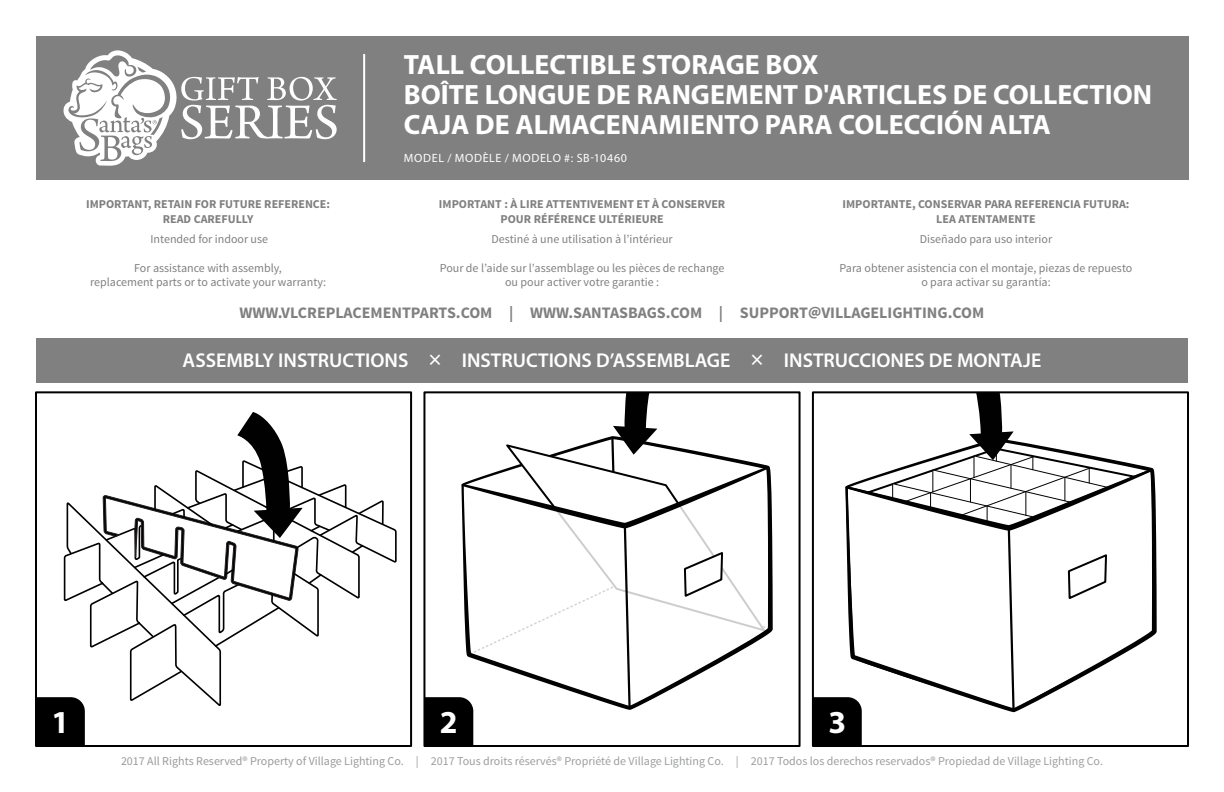
<style>
.page{position:relative;width:1224px;height:792px;background:#fff}
.page>*{position:absolute;margin:0;border:0;box-sizing:border-box;transform-origin:0 0}
.t1{font:700 32px "Myriad Pro";color:#fff}
.t2{font:700 28px/30px "Myriad Pro";color:#fff}
.t3{font:600 20px "Myriad Pro";color:#fff}
.t4{font:700 16px "Source Sans Pro";color:#808080}
.t5{font:12px/14.4px "Source Sans Pro";color:#808080;text-align:center}
.t6{font:700 12px/14.4px "Source Sans Pro";color:#808080;text-align:center}
.t7{font:12px "Source Sans Pro";color:#9d9e9f}
.t8{font:12px "Myriad Pro";letter-spacing:.055em;color:#fff}
.s1{color:#9a9b9c}
</style>
<div class="page">
<svg style="left:38px;top:412px;width:359px;height:332px"></svg>
<div style="left:35px;top:391px;width:377px;height:356px;border:2px solid #000"></div>
<svg style="left:426px;top:394px;width:344px;height:350px"></svg>
<div style="left:423px;top:391px;width:378px;height:356px;border:2px solid #000"></div>
<svg style="left:815px;top:394px;width:338px;height:350px"></svg>
<div style="left:812px;top:391px;width:377px;height:356px;border:2px solid #000"></div>
<div style="left:36px;top:36px;width:1152px;height:144px;background:#808080"></div>
<hr style="left:363px;top:54px;width:2px;height:108px;background:#fff">
<svg style="left:63px;top:50px;width:274px;height:116px"></svg>
<div style="left:36px;top:338px;width:1152px;height:44px;background:#808080"></div>
<h2 class="t2" style="left:404px;top:48px;width:750px">TALL COLLECTIBLE STORAGE BOX<br>BOÎTE LONGUE DE RANGEMENT D'ARTICLES DE COLLECTION<br>CAJA DE ALMACENAMIENTO PARA COLECCIÓN ALTA</h2>
<p class="t8" style="left:404px;top:151px;width:225px">MODEL / MODÈLE / MODELO #: SB-10460</p>
<p class="t6" style="left:439px;top:198px;width:288px">IMPORTANT : À LIRE ATTENTIVEMENT ET À CONSERVER<br>POUR RÉFÉRENCE ULTÉRIEURE</p>
<p class="t5" style="left:491px;top:232px;width:183px">Destiné à une utilisation à l’intérieur</p>
<p class="t5" style="left:440px;top:261px;width:286px">Pour de l’aide sur l’assemblage ou les pièces de rechange ou pour activer votre garantie :</p>
<p class="t6" style="left:86px;top:198px;width:245px">IMPORTANT, RETAIN FOR FUTURE REFERENCE:<br>READ CAREFULLY</p>
<p class="t5" style="left:151px;top:232px;width:119px">Intended for indoor use</p>
<p class="t5" style="left:90px;top:261px;width:237px">For assistance with assembly,<br>replacement parts or to activate your warranty:</p>
<p class="t6" style="left:842px;top:198px;width:289px">IMPORTANTE, CONSERVAR PARA REFERENCIA FUTURA:<br>LEA ATENTAMENTE</p>
<p class="t5" style="left:920px;top:232px;width:134px">Diseñado para uso interior</p>
<p class="t5" style="left:840px;top:261px;width:294px">Para obtener asistencia con el montaje, piezas de repuesto o para activar su garantía:</p>
<h3 class="t4" style="left:240px;top:302px;width:746px">WWW.VLCREPLACEMENTPARTS.COM | WWW.SANTASBAGS.COM | SUPPORT@VILLAGELIGHTING.COM</h3>
<h3 class="t3" style="left:183px;top:348px;width:860px">ASSEMBLY INSTRUCTIONS × INSTRUCTIONS D’ASSEMBLAGE × INSTRUCCIONES DE MONTAJE</h3>
<h1 class="t1" style="left:52px;top:701px;width:19px">1</h1>
<h1 class="t1" style="left:440px;top:701px;width:19px">2</h1>
<h1 class="t1" style="left:828px;top:701px;width:19px">3</h1>
<p class="t7" style="left:121px;top:753px;width:984px"><span class="s1">2017 All Rights Reserved® Property of Village Lighting Co. |</span> 2017 Tous droits réservés® Propriété de Village Lighting Co. | 2017 Todos los derechos reservados® Propiedad de Village Lighting Co.</p>
</div>
